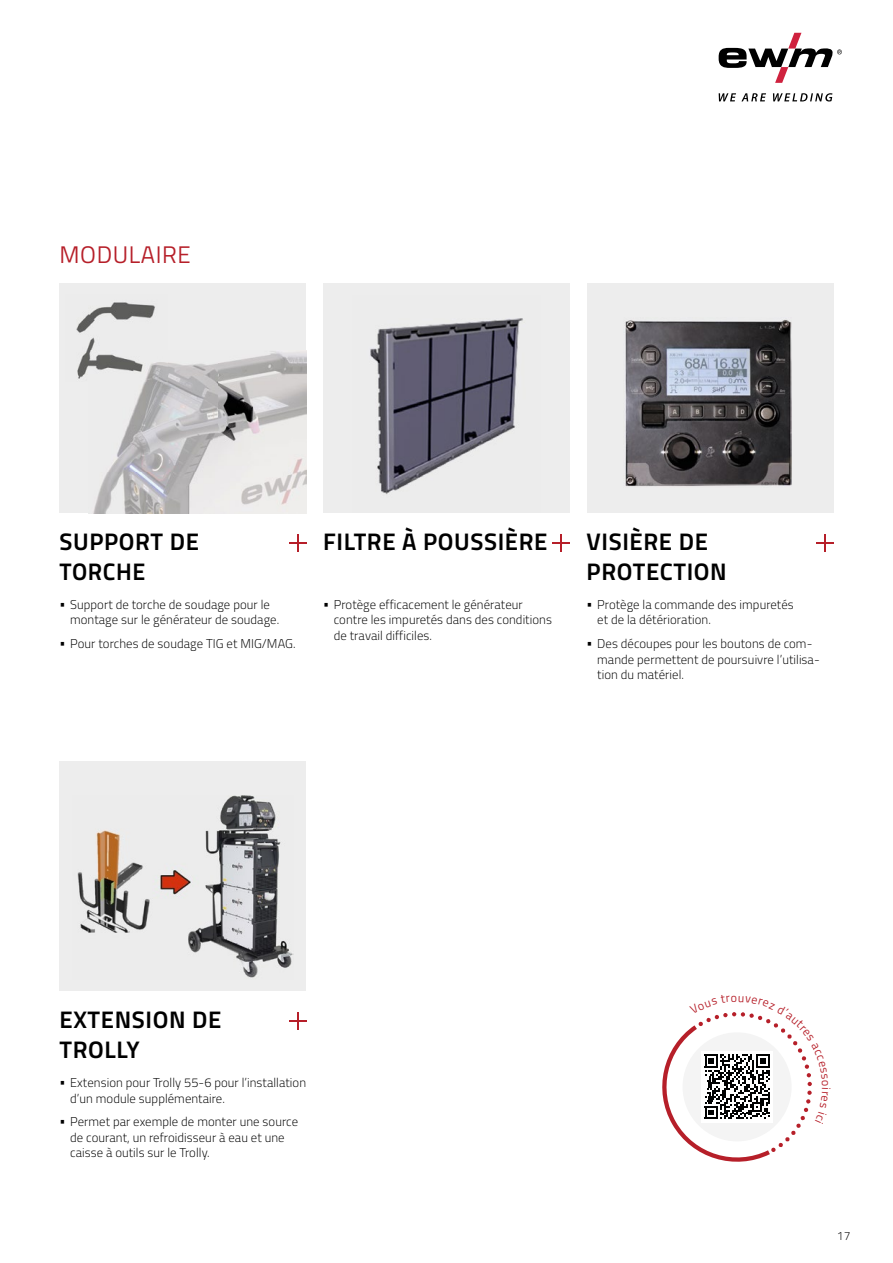
<style>
.page{position:relative;width:893px;height:1263px;background:#fff}
.page>*{position:absolute;margin:0;border:0;box-sizing:border-box;transform-origin:0 0}
.t1{font:700 24px/30px "Titillium Text";letter-spacing:.025em;color:#000}
.t2{font:24px "Titillium Text";letter-spacing:.025em;color:#b61f29}
.t3{font:300 12.75px/15.3px "Titillium Text";letter-spacing:.005em;color:#000}
.t4{font:300 12px "Titillium Text";color:#000}
</style>
<div class="page">
<div style="left:60px;top:283px;width:246px;height:230px;background:#ededed"></div>
<div style="left:60px;top:762px;width:246px;height:229px;background:#ededed"></div>
<img style="left:77px;top:795px;width:216px;height:183px">
<div style="left:587px;top:283px;width:246px;height:230px;background:#ededed"></div>
<div style="left:323px;top:283px;width:247px;height:230px;background:#ededed"></div>
<img style="left:370px;top:318px;width:153px;height:176px">
<img style="left:93px;top:351px;width:213px;height:162px">
<img style="left:625px;top:320px;width:167px;height:167px">
<img style="left:76px;top:302px;width:79px;height:77px">
<img style="left:88px;top:351px;width:79px;height:31px">
<svg style="left:816px;top:534px;width:17px;height:17px"></svg>
<svg style="left:553px;top:534px;width:17px;height:17px"></svg>
<svg style="left:289px;top:534px;width:17px;height:17px"></svg>
<svg style="left:289px;top:1012px;width:17px;height:17px"></svg>
<svg style="left:719px;top:93px;width:113px;height:9px"></svg>
<svg style="left:719px;top:33px;width:123px;height:50px"></svg>
<svg style="left:662px;top:1012px;width:150px;height:150px"></svg>
<h1 class="t2" style="left:60px;top:237px;width:133px">MODULAIRE</h1>
<h1 class="t1" style="left:60px;top:525px;width:141px">SUPPORT DE<br>TORCHE</h1>
<p class="t3" style="left:70px;top:596px;width:211px;text-indent:-11px">• Support de torche de soudage pour le montage sur le générateur de soudage.</p>
<p class="t3" style="left:60px;top:635px;width:238px">• Pour torches de soudage TIG et MIG/MAG.</p>
<h1 class="t1" style="left:323px;top:525px;width:226px">FILTRE À POUSSIÈRE</h1>
<h1 class="t1" style="left:587px;top:525px;width:142px">VISIÈRE DE<br>PROTECTION</h1>
<p class="t3" style="left:334px;top:596px;width:220px;text-indent:-11px">• Protège efficacement le générateur contre les impuretés dans des conditions de travail difficiles.</p>
<p class="t3" style="left:597px;top:596px;width:198px;text-indent:-11px">• Protège la commande des impuretés et de la détérioration.</p>
<p class="t3" style="left:597px;top:635px;width:224px;text-indent:-11px">• Des découpes pour les boutons de com&shy;mande permettent de poursuivre l’utilisa&shy;tion du matériel.</p>
<h1 class="t1" style="left:60px;top:1004px;width:163px">EXTENSION DE<br>TROLLY</h1>
<p class="t3" style="left:70px;top:1074px;width:237px;text-indent:-11px">• Extension pour Trolly 55-6 pour l’installation d’un module supplémentaire.</p>
<p class="t3" style="left:70px;top:1114px;width:229px;text-indent:-11px">• Permet par exemple de monter une source de courant, un refroidisseur à eau et une caisse à outils sur le Trolly.</p>
<p class="t4" style="left:837px;top:1227px;width:15px">17</p>
</div>
